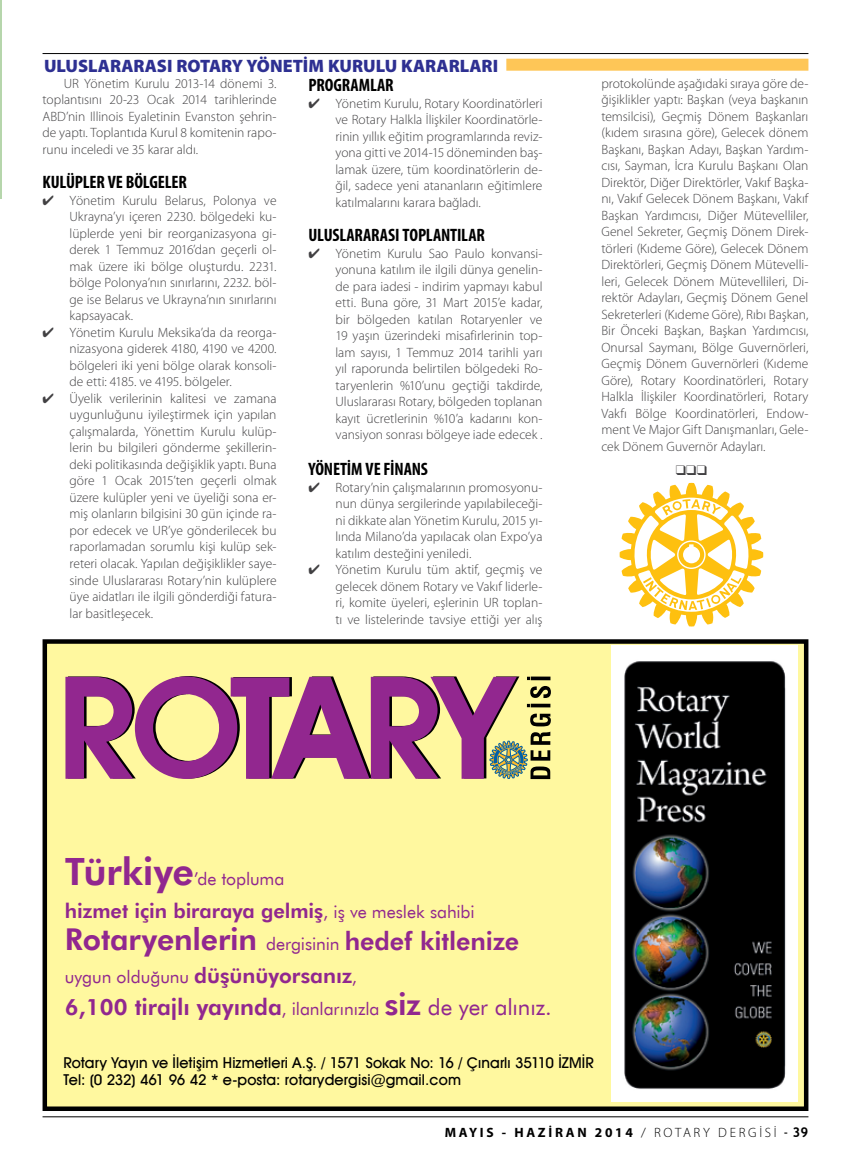
<style>
.page{position:relative;width:851px;height:1170px;background:#fff}
.page>*{position:absolute;margin:0;border:0;box-sizing:border-box;transform-origin:0 0}
.t1{font:800 25.05px "Futura BT";color:#91278f}
.t2{font:800 22.5px "Futura BT";color:#91278f}
.t3{font:800 20.1px "Futura BT";letter-spacing:-.005em;color:#91278f}
.t4{font:700 condensed 18px "Myriad Pro";letter-spacing:-.01em;color:#000}
.t5{font:900 18px "Myriad Pro";color:#2e3092}
.t6{font:17.55px "Futura BT";letter-spacing:-.005em;color:#91278f}
.t7{font:500 15px/16.5px "Avant Garde IT Cby BT";letter-spacing:.01em;color:#000}
.t8{font:300 13.5px/16.5px "Myriad Pro";color:#414042;text-align:justify}
.t9{font:700 13.5px "Myriad Pro";letter-spacing:.2em;color:#000}
.t10{font:13.5px "Zapf Dingbats ITC";color:#414042}
.s1{font-weight:800;font-size:37.5px}
.s2{font-weight:400;font-size:17.55px}
.s3{font-size:30px}
.s4{font-weight:800;font-size:21px}
.s5{font-weight:400}
.s6{font-weight:300}
.s7{font-family:"Trebuchet MS";font-weight:400}
.s8{font-family:"Trebuchet MS"}
</style>
<div class="page">
<hr style="left:43px;top:53px;width:765px;height:1px;background:#000">
<hr style="left:43px;top:1116px;width:765px;height:1px;background:#000">
<div style="left:45px;top:641px;width:761px;height:467px;background:#fff89f"></div>
<div style="left:43px;top:639px;width:765px;height:471px;border:4px solid #000"></div>
<img style="left:611px;top:645px;width:186px;height:455px">
<svg style="left:65px;top:676px;width:486px;height:104px"></svg>
<div style="left:505px;top:756px;width:7px;height:7px;border:1px solid #0060a9;border-radius:50%"></div>
<div style="left:506px;top:59px;width:302px;height:12px;background:#fec657"></div>
<svg style="left:619px;top:483px;width:144px;height:143px"></svg>
<hr style="left:0;top:0;width:1px;height:198px;background:#b6d6ac">
<h3 class="t5" style="left:44px;top:54px;width:455px">ULUSLARARASI ROTARY YÖNETİM KURULU KARARLARI</h3>
<p class="t8" style="left:43px;top:75px;width:235px;text-indent:21px">UR Yönetim Kurulu 2013-14 dönemi 3. toplantısını 20-23 Ocak 2014 tarihlerinde ABD’nin Illinois Eyaletinin Evanston şehrin&shy;de yaptı. Toplantıda Kurul 8 komitenin rapo&shy;runu inceledi ve 35 karar aldı.</p>
<h3 class="t4" style="left:43px;top:171px;width:146px">KULÜPLER VE BÖLGELER</h3>
<p class="t8" style="left:70px;top:192px;width:208px;text-indent:-27px">✔ Yönetim Kurulu Belarus, Polonya ve Ukrayna’yı içeren 2230. bölgedeki ku&shy;lüplerde yeni bir reorganizasyona gi&shy;derek 1 Temmuz 2016’dan geçerli ol&shy;mak üzere iki bölge oluşturdu. 2231. bölge Polonya’nın sınırlarını, 2232. böl&shy;ge ise Belarus ve Ukrayna’nın sınırlarını kapsayacak.</p>
<p class="t8" style="left:70px;top:324px;width:208px;text-indent:-27px">✔ Yönetim Kurulu Meksika’da da reorga&shy;nizasyona giderek 4180, 4190 ve 4200. bölgeleri iki yeni bölge olarak konsoli&shy;de etti: 4185. ve 4195. bölgeler.</p>
<p class="t8" style="left:70px;top:390px;width:208px;text-indent:-27px">✔ Üyelik verilerinin kalitesi ve zamana uygunluğunu iyileştirmek için yapılan çalışmalarda, Yönettim Kurulu kulüp&shy;lerin bu bilgileri gönderme şekillerin&shy;deki politikasında değişiklik yaptı. Buna göre 1 Ocak 2015’ten geçerli olmak üzere kulüpler yeni ve üyeliği sona er&shy;miş olanların bilgisini 30 gün içinde ra&shy;por edecek ve UR’ye gönderilecek bu raporlamadan sorumlu kişi kulüp sek&shy;reteri olacak. Yapılan değişiklikler saye&shy;sinde Uluslararası Rotary’nin kulüplere üye aidatları ile ilgili gönderdiği fatura&shy;lar basitleşecek.</p>
<h3 class="t4" style="left:308px;top:74px;width:87px">PROGRAMLAR</h3>
<p class="t8" style="left:335px;top:95px;width:208px;text-indent:-27px">✔ Yönetim Kurulu, Rotary Koordinatörleri ve Rotary Halkla İlişkiler Koordinatörle&shy;rinin yıllık eğitim programlarında reviz&shy;yona gitti ve 2014-15 döneminden baş&shy;lamak üzere, tüm koordinatörlerin de&shy;ğil, sadece yeni atananların eğitimlere katılmalarını karara bağladı.</p>
<h3 class="t4" style="left:308px;top:224px;width:178px">ULUSLARARASI TOPLANTILAR</h3>
<p class="t8" style="left:335px;top:245px;width:208px;text-indent:-27px">✔ Yönetim Kurulu Sao Paulo konvansi&shy;yonuna katılım ile ilgili dünya genelin&shy;de para iadesi - indirim yapmayı kabul etti. Buna göre, 31 Mart 2015’e kadar, bir bölgeden katılan Rotaryenler ve 19 yaşın üzerindeki misafirlerinin top&shy;lam sayısı, 1 Temmuz 2014 tarihli yarı yıl raporunda belirtilen bölgedeki Ro&shy;taryenlerin %10’unu geçtiği takdirde, Uluslararası Rotary, bölgeden toplanan kayıt ücretlerinin %10’a kadarını kon&shy;vansiyon sonrası bölgeye iade edecek .</p>
<h3 class="t4" style="left:308px;top:458px;width:121px">YÖNETİM VE FİNANS</h3>
<p class="t8" style="left:335px;top:479px;width:208px;text-indent:-27px">✔ Rotary’nin çalışmalarının promosyonu&shy;nun dünya sergilerinde yapılabileceği&shy;ni dikkate alan Yönetim Kurulu, 2015 yı&shy;lında Milano’da yapılacak olan Expo’ya katılım desteğini yeniledi.</p>
<p class="t8" style="left:335px;top:561px;width:208px;text-indent:-27px">✔ Yönetim Kurulu tüm aktif, geçmiş ve gelecek dönem Rotary ve Vakıf liderle&shy;ri, komite üyeleri, eşlerinin UR toplan&shy;tı ve listelerinde tavsiye ettiği yer alış</p>
<p class="t8" style="left:601px;top:75px;width:208px">protokolünde aşağıdaki sıraya göre de&shy;ğişiklikler yaptı: Başkan (veya başkanın temsilcisi), Geçmiş Dönem Başkanları (kıdem sırasına göre), Gelecek dönem Başkanı, Başkan Adayı, Başkan Yardım&shy;cısı, Sayman, İcra Kurulu Başkanı Olan Direktör, Diğer Direktörler, Vakıf Başka&shy;nı, Vakıf Gelecek Dönem Başkanı, Vakıf Başkan Yardımcısı, Diğer Mütevelliler, Genel Sekreter, Geçmiş Dönem Direk&shy;törleri (Kıdeme Göre), Gelecek Dönem Direktörleri, Geçmiş Dönem Mütevelli&shy;leri, Gelecek Dönem Mütevellileri, Di&shy;rektör Adayları, Geçmiş Dönem Genel Sekreterleri (Kıdeme Göre), Rıbı Başkan, Bir Önceki Başkan, Başkan Yardımcısı, Onursal Saymanı, Bölge Guvernörleri, Geçmiş Dönem Guvernörleri (Kıdeme Göre), Rotary Koordinatörleri, Rotary Halkla İlişkiler Koordinatörleri, Rotary Vakfı Bölge Koordinatörleri, Endow&shy;ment Ve Major Gift Danışmanları, Gele&shy;cek Dönem Guvernör Adayları.</p>
<p class="t10" style="left:675px;top:464px;width:33px">❑❑❑</p>
<p class="t6" style="left:65px;top:868px;width:221px"><span class="s1">Türkiye</span>’de topluma</p>
<h3 class="t3" style="left:65px;top:898px;width:411px">hizmet için biraraya gelmiş<span class="s2">, iş ve meslek sahibi</span></h3>
<h1 class="t1" style="left:65px;top:926px;width:456px"><span class="s3">Rotaryenlerin</span> <span class="s2">dergisinin</span> hedef kitlenize</h1>
<p class="t6" style="left:65px;top:965px;width:293px">uygun olduğunu <span class="s4">düşünüyorsanız</span>,</p>
<h2 class="t2" style="left:65px;top:993px;width:488px">6,100 tirajlı yayında<span class="s2">, ilanlarınızla</span> <span class="s3">siz</span> <span class="s5">de yer alınız.</span></h2>
<p class="t7" style="left:63px;top:1054px;width:532px">Rotary Yayın ve İletişim Hizmetleri A.Ş. / 1571 Sokak No: 16 / Çınarlı 35110 İZMİR<br>Tel: (0 232) 461 96 42 * e-posta: rotarydergisi@gmail.com</p>
<p class="t9" style="left:445px;top:1123px;width:365px">MAYIS - HAZİRAN 2014 <span class="s6">/ ROTARY DERGİSİ</span> <span class="s7">-</span> <span class="s8">39</span></p>
</div>
